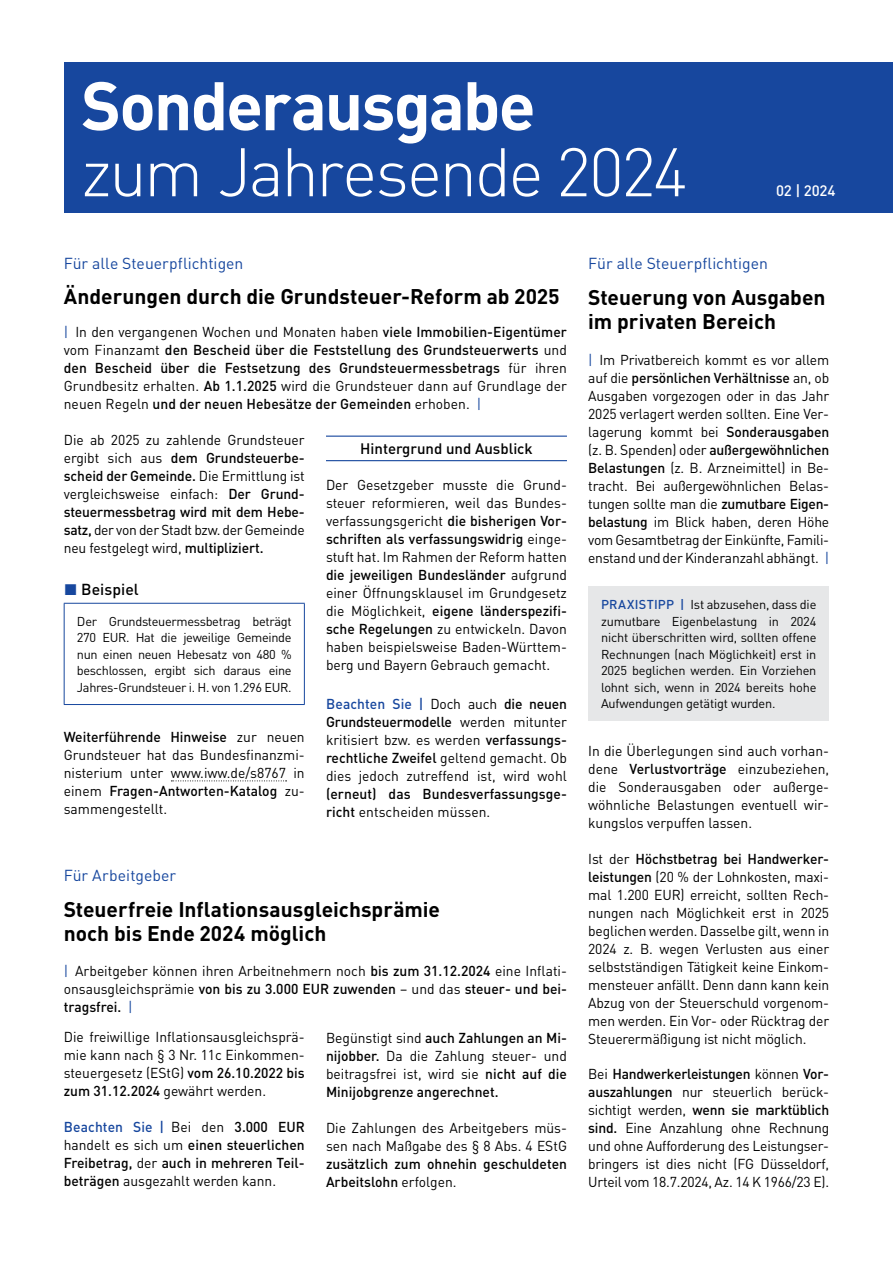
<style>
.page{position:relative;width:893px;height:1263px;background:#fff}
.page>*{position:absolute;margin:0;border:0;box-sizing:border-box;transform-origin:0 0}
.t1{font:300 67.5px "DIN Pro";letter-spacing:-.035em;color:#fff}
.t2{font:700 67.5px "DIN Pro";letter-spacing:-.03em;color:#fff}
.t3{font:700 21px/24px "DIN Pro";color:#000}
.t4{font:15.75px "DIN Pro";color:#17479e}
.t5{font:500 15.75px "DIN Pro";letter-spacing:.005em;color:#000}
.t6{font:500 15px "DIN Pro";color:#000}
.t7{font:500 15px "DIN Pro";color:#fff}
.t8{font:14.25px/18px "DIN Pro";color:#000;text-align:justify}
.t9{font:500 14.25px/18px "DIN Pro";color:#000;text-align:justify}
.t10{font:12.75px/16.5px "DIN Pro";letter-spacing:-.025em;color:#000;text-align:justify}
.s1{font-weight:400;color:#17479e}
.s2{font-weight:400}
.s3{font-weight:500}
.s4{color:#17479e}
.s5{font-weight:500;color:#17479e}
</style>
<div class="page">
<div style="left:64px;top:62px;width:829px;height:151px;background:#17479e"></div>
<svg style="left:171px;top:780px;width:116px;height:1px"></svg>
<hr style="left:64px;top:603px;width:241px;height:1px;background:#17479e">
<hr style="left:64px;top:604px;width:1px;height:100px;background:#17479e">
<hr style="left:304px;top:604px;width:1px;height:100px;background:#17479e">
<hr style="left:64px;top:704px;width:241px;height:1px;background:#17479e">
<hr style="left:326px;top:436px;width:241px;height:1px;background:#17479e">
<hr style="left:326px;top:460px;width:241px;height:1px;background:#17479e">
<div style="left:588px;top:587px;width:241px;height:134px;background:#e6e7e8"></div>
<h1 class="t2" style="left:81px;top:60px;width:456px">Sonderausgabe</h1>
<h1 class="t1" style="left:81px;top:126px;width:608px">zum Jahresende 2024</h1>
<p class="t7" style="left:776px;top:181px;width:61px">02 | 2024</p>
<p class="t4" style="left:64px;top:253px;width:181px">Für alle Steuerpflichtigen</p>
<h2 class="t3" style="left:64px;top:283px;width:497px">Änderungen durch die Grundsteuer-Reform ab 2025</h2>
<p class="t9" style="left:64px;top:322px;width:505px"><span class="s1">|</span> <span class="s2">In den vergangenen Wochen und Monaten haben</span> viele Immobilien-Eigentümer <span class="s2">vom Finanzamt</span> den Bescheid über die Feststellung des Grundsteuerwerts <span class="s2">und </span>den Bescheid über die Festsetzung des Grundsteuermessbetrags <span class="s2">für ihren Grundbesitz erhalten.</span> Ab 1.1.2025 <span class="s2">wird die Grundsteuer dann auf Grundlage der neuen Regeln</span> und der neuen Hebesätze der Gemeinden <span class="s2">erhoben.</span> <span class="s1">|</span></p>
<p class="t8" style="left:64px;top:430px;width:242px;text-align:left">Die ab 2025 zu zahlende Grundsteuer ergibt sich aus <span class="s3">dem Grundsteuerbe&shy;scheid der Gemeinde.</span> Die Ermittlung ist vergleichsweise einfach: <span class="s3">Der Grund&shy;steuermessbetrag wird mit dem Hebe&shy;satz,</span> der von der Stadt bzw. der Gemeinde neu festgelegt wird, <span class="s3">multipliziert.</span></p>
<p class="t5" style="left:64px;top:578px;width:76px"><span class="s4">◼</span> Beispiel</p>
<p class="t10" style="left:77px;top:612px;width:216px">Der Grundsteuermessbetrag beträgt 270 EUR. Hat die jeweilige Gemeinde nun einen neuen Hebesatz von 480 % beschlossen, ergibt sich daraus eine Jahres-Grundsteuer i. H. von 1.296 EUR.</p>
<p class="t8" style="left:64px;top:727px;width:242px"><span class="s3">Weiterführende Hinweise</span> zur neuen Grundsteuer hat das Bundesfinanzmi&shy;nisterium unter www.iww.de/s8767 in einem <span class="s3">Fragen-Antworten-Katalog</span> zu&shy;sammengestellt.</p>
<p class="t6" style="left:360px;top:438px;width:174px">Hintergrund und Ausblick</p>
<p class="t8" style="left:326px;top:475px;width:242px">Der Gesetzgeber musste die Grund&shy;steuer reformieren, weil das Bundes&shy;verfassungsgericht <span class="s3">die bisherigen Vor&shy;schriften als verfassungswidrig</span> einge&shy;stuft hat. Im Rahmen der Reform hatten <span class="s3">die jeweiligen Bundesländer</span> aufgrund einer Öffnungsklausel im Grundgesetz die Möglichkeit, <span class="s3">eigene länderspezifi&shy;sche Regelungen</span> zu entwickeln. Davon haben beispielsweise Baden-Württem&shy;berg und Bayern Gebrauch gemacht.</p>
<p class="t8" style="left:326px;top:694px;width:242px"><span class="s5">Beachten Sie |</span> Doch auch <span class="s3">die neuen Grundsteuermodelle</span> werden mitunter kritisiert bzw. es werden <span class="s3">verfassungs&shy;rechtliche Zweifel</span> geltend gemacht. Ob dies jedoch zutreffend ist, wird wohl</p>
<p class="t9" style="left:326px;top:784px;width:242px">(erneut) das Bundesverfassungsge&shy;richt <span class="s2">entscheiden müssen.</span></p>
<p class="t4" style="left:64px;top:865px;width:114px">Für Arbeitgeber</p>
<h2 class="t3" style="left:64px;top:897px;width:378px">Steuerfreie Inflationsausgleichsprämie noch bis Ende 2024 möglich</h2>
<p class="t8" style="left:64px;top:961px;width:505px"><span class="s4">|</span> Arbeitgeber können ihren Arbeitnehmern noch <span class="s3">bis zum 31.12.2024</span> eine Inflati&shy;onsausgleichsprämie <span class="s3">von bis zu 3.000 EUR zuwenden</span> – und das <span class="s3">steuer- und bei&shy;tragsfrei.</span> <span class="s4">|</span></p>
<p class="t8" style="left:64px;top:1027px;width:242px">Die freiwillige Inflationsausgleichsprä&shy;mie kann nach § 3 Nr. 11c Einkommen&shy;steuergesetz (EStG) <span class="s3">vom 26.10.2022 bis zum 31.12.2024</span> gewährt werden.</p>
<p class="t9" style="left:64px;top:1117px;width:242px"><span class="s4">Beachten Sie |</span> <span class="s2">Bei den</span> 3.000 EUR <span class="s2">handelt es sich um</span> einen steuerlichen Freibetrag, <span class="s2">der</span> auch in mehreren Teil&shy;beträgen <span class="s2">ausgezahlt werden kann.</span></p>
<p class="t9" style="left:326px;top:1028px;width:242px"><span class="s2">Begünstigt sind</span> auch Zahlungen an Mi&shy;nijobber. <span class="s2">Da die Zahlung steuer- und beitragsfrei ist, wird sie</span> nicht auf die Minijobgrenze angerechnet.</p>
<p class="t8" style="left:326px;top:1118px;width:242px">Die Zahlungen des Arbeitgebers müs&shy;sen nach Maßgabe des § 8 Abs. 4 EStG</p>
<p class="t9" style="left:326px;top:1154px;width:242px">zusätzlich zum ohnehin geschuldeten<br>Arbeitslohn <span class="s2">erfolgen.</span></p>
<p class="t4" style="left:588px;top:253px;width:181px">Für alle Steuerpflichtigen</p>
<h2 class="t3" style="left:588px;top:285px;width:239px">Steuerung von Ausgaben im privaten Bereich</h2>
<p class="t8" style="left:588px;top:351px;width:242px"><span class="s4">|</span> Im Privatbereich kommt es vor allem auf die <span class="s3">persönlichen Verhältnisse</span> an, ob Ausgaben vorgezogen oder in das Jahr 2025 verlagert werden sollten. Eine Ver&shy;lagerung kommt bei <span class="s3">Sonderausgaben </span>(z. B. Spenden) oder <span class="s3">außergewöhnlichen Belastungen</span> (z. B. Arzneimittel) in Be&shy;tracht. Bei außergewöhnlichen Belas&shy;tungen sollte man die <span class="s3">zumutbare Eigen&shy;belastung</span> im Blick haben, deren Höhe vom Gesamtbetrag der Einkünfte, Famili&shy;enstand und der Kinderanzahl abhängt. <span class="s4">|</span></p>
<p class="t10" style="left:601px;top:596px;width:217px"><span class="s5">PRAXISTIPP |</span> Ist abzusehen, dass die zumutbare Eigenbelastung in 2024 nicht überschritten wird, sollten offene Rechnungen (nach Möglichkeit) erst in 2025 beglichen werden. Ein Vorziehen lohnt sich, wenn in 2024 bereits hohe Aufwendungen getätigt wurden.</p>
<p class="t8" style="left:588px;top:742px;width:242px">In die Überlegungen sind auch vorhan&shy;dene <span class="s3">Verlustvorträge</span> einzubeziehen, die Sonderausgaben oder außerge&shy;wöhnliche Belastungen eventuell wir&shy;kungslos verpuffen lassen.</p>
<p class="t8" style="left:588px;top:850px;width:242px">Ist der <span class="s3">Höchstbetrag bei Handwerker&shy;leistungen</span> (20 % der Lohnkosten, maxi&shy;mal 1.200 EUR) erreicht, sollten Rech&shy;nungen nach Möglichkeit erst in 2025 beglichen werden. Dasselbe gilt, wenn in 2024 z. B. wegen Verlusten aus einer selbstständigen Tätigkeit keine Einkom&shy;mensteuer anfällt. Denn dann kann kein Abzug von der Steuerschuld vorgenom&shy;men werden. Ein Vor- oder Rücktrag der Steuerermäßigung ist nicht möglich.</p>
<p class="t8" style="left:588px;top:1064px;width:242px">Bei <span class="s3">Handwerkerleistungen</span> können <span class="s3">Vor&shy;auszahlungen</span> nur steuerlich berück&shy;sichtigt werden, <span class="s3">wenn sie marktüblich sind.</span> Eine Anzahlung ohne Rechnung und ohne Aufforderung des Leistungser&shy;bringers ist dies nicht (FG Düsseldorf, Urteil vom 18.7.2024, Az. 14 K 1966/23 E).</p>
</div>
